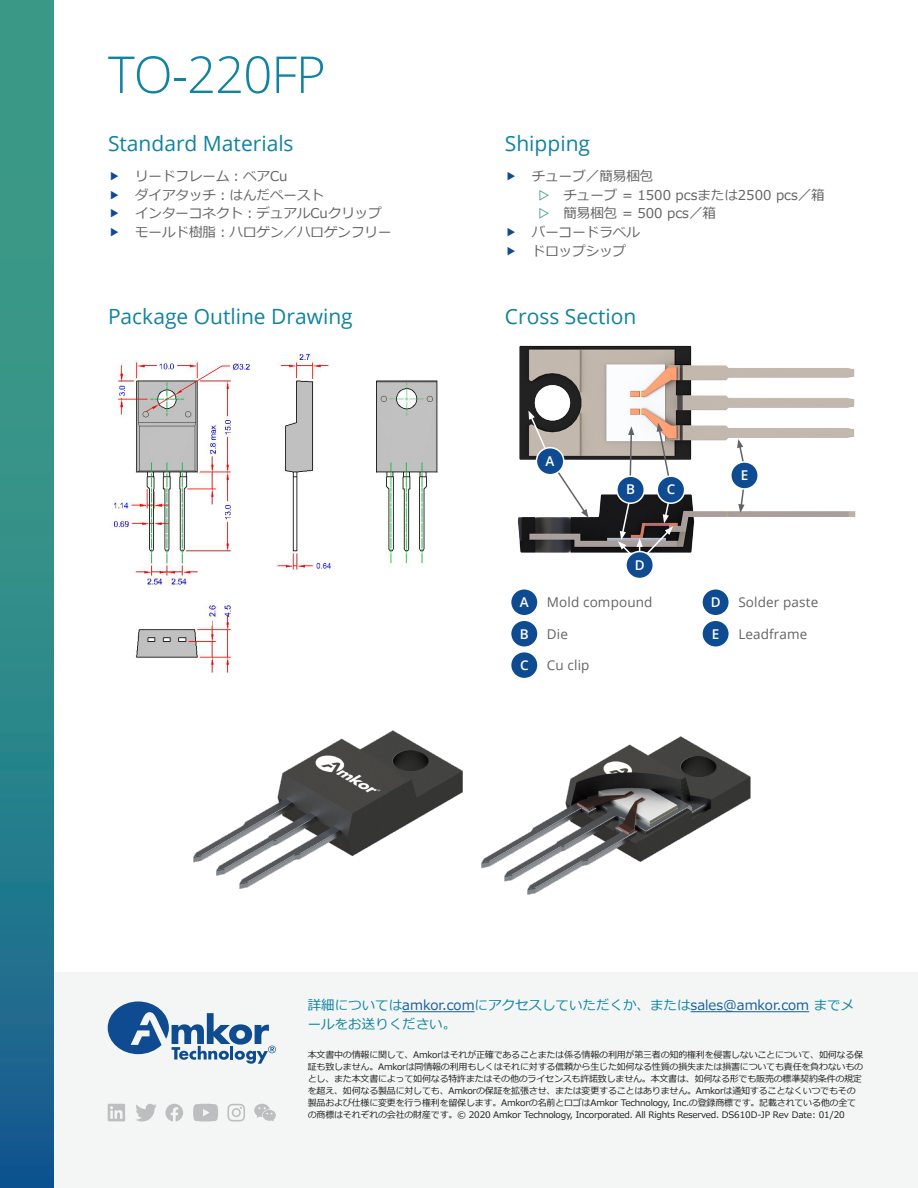
<style>
.page{position:relative;width:918px;height:1188px;background:#fff}
.page>*{position:absolute;margin:0;border:0;box-sizing:border-box;transform-origin:0 0}
.Data_Sheet_Title{font:300 51px "Open Sans";letter-spacing:-.02em;color:#0f83a0}
.Data_Sheet_Section_T{font:21px "Open Sans";color:#0f83a0}
.t1{font:13.5px "Meiryo";color:#636366}
.t2{font:13.5px/19.5px "Meiryo";color:#0f83a0}
.Body_Copy_Gray{font:13.5px "Open Sans";letter-spacing:.01em;color:#636366}
.t3{font:600 13.5px "Open Sans";color:#fff}
.t4{font:9px/12px "Meiryo";letter-spacing:-.025em;color:#231f20}
.s1{color:#429d8d}
.s2{color:#175d9e}
</style>
<div class="page">
<div style="left:0;top:972px;width:918px;height:216px;background:#f3f6f4"></div>
<svg style="left:0;top:0;width:54px;height:1188px;background:#2d8589"></svg>
<hr style="left:402px;top:1011px;width:73px;height:1px;background:#175d9e">
<hr style="left:691px;top:1011px;width:118px;height:1px;background:#175d9e">
<svg style="left:108px;top:1001px;width:168px;height:63px"></svg>
<svg style="left:165px;top:1104px;width:18px;height:18px"></svg>
<svg style="left:193px;top:1104px;width:25px;height:18px"></svg>
<svg style="left:108px;top:1104px;width:17px;height:17px"></svg>
<svg style="left:136px;top:1103px;width:21px;height:19px"></svg>
<svg style="left:254px;top:1104px;width:22px;height:18px"></svg>
<svg style="left:228px;top:1104px;width:17px;height:18px"></svg>
<img style="left:108px;top:353px;width:330px;height:323px">
<div style="left:511px;top:589px;width:27px;height:27px;background:#0f4b90;border-radius:50%"></div>
<div style="left:510px;top:588px;width:29px;height:28px;border:2px solid #fff;border-radius:50%"></div>
<div style="left:511px;top:620px;width:27px;height:27px;background:#0f4b90;border-radius:50%"></div>
<div style="left:510px;top:619px;width:29px;height:29px;border:2px solid #fff;border-radius:50%"></div>
<div style="left:511px;top:652px;width:27px;height:27px;background:#0f4b90;border-radius:50%"></div>
<div style="left:510px;top:651px;width:29px;height:28px;border:2px solid #fff;border-radius:50%"></div>
<div style="left:702px;top:589px;width:27px;height:27px;background:#0f4b90;border-radius:50%"></div>
<div style="left:701px;top:588px;width:29px;height:28px;border:2px solid #fff;border-radius:50%"></div>
<div style="left:702px;top:620px;width:27px;height:27px;background:#0f4b90;border-radius:50%"></div>
<div style="left:701px;top:619px;width:29px;height:29px;border:2px solid #fff;border-radius:50%"></div>
<img style="left:519px;top:345px;width:336px;height:115px">
<img style="left:517px;top:494px;width:339px;height:59px">
<svg style="left:553px;top:472px;width:36px;height:46px"></svg>
<svg style="left:528px;top:411px;width:20px;height:41px"></svg>
<div style="left:536px;top:448px;width:28px;height:27px;background:#0f4b90;border-radius:50%"></div>
<div style="left:536px;top:447px;width:29px;height:28px;border:2px solid #fff;border-radius:50%"></div>
<div style="left:616px;top:475px;width:29px;height:29px;border:2px solid #fff;border-radius:50%"></div>
<div style="left:657px;top:476px;width:28px;height:27px;background:#0f4b90;border-radius:50%"></div>
<div style="left:657px;top:475px;width:28px;height:29px;border:2px solid #fff;border-radius:50%"></div>
<svg style="left:737px;top:439px;width:12px;height:74px"></svg>
<div style="left:731px;top:462px;width:27px;height:27px;background:#0f4b90;border-radius:50%"></div>
<div style="left:730px;top:461px;width:29px;height:29px;border:2px solid #fff;border-radius:50%"></div>
<svg style="left:618px;top:423px;width:57px;height:135px"></svg>
<div style="left:626px;top:552px;width:27px;height:27px;background:#0f4b90;border-radius:50%"></div>
<div style="left:625px;top:551px;width:29px;height:28px;border:2px solid #fff;border-radius:50%"></div>
<img style="left:194px;top:731px;width:269px;height:158px">
<img style="left:482px;top:737px;width:268px;height:157px">
<p class="Data_Sheet_Title" style="left:108px;top:40px;width:219px">TO-220FP</p>
<p class="Data_Sheet_Section_T" style="left:108px;top:129px;width:187px">Standard Materials</p>
<p class="t1" style="left:135px;top:167px;width:154px">リードフレーム：ベアCu</p>
<p class="t1" style="left:135px;top:185px;width:190px">ダイアタッチ：はんだペースト</p>
<p class="t1" style="left:135px;top:204px;width:248px">インターコネクト：デュアルCuクリップ</p>
<p class="t1" style="left:135px;top:223px;width:258px">モールド樹脂：ハロゲン／ハロゲンフリー</p>
<p class="Data_Sheet_Section_T" style="left:108px;top:302px;width:246px">Package Outline Drawing</p>
<p class="Data_Sheet_Section_T" style="left:505px;top:129px;width:87px">Shipping</p>
<p class="t1" style="left:532px;top:167px;width:123px">チューブ／簡易梱包</p>
<p class="t1" style="left:539px;top:185px;width:288px"><span class="s1">▷</span> チューブ = 1500 pcsまたは2500 pcs／箱</p>
<p class="t1" style="left:539px;top:204px;width:179px"><span class="s1">▷</span> 簡易梱包 = 500 pcs／箱</p>
<p class="t1" style="left:532px;top:223px;width:123px">バーコードラベル　</p>
<p class="t1" style="left:532px;top:241px;width:96px">ドロップシップ</p>
<p class="Data_Sheet_Section_T" style="left:505px;top:302px;width:133px">Cross Section</p>
<p class="t3" style="left:546px;top:452px;width:10px">A</p>
<p class="t3" style="left:626px;top:480px;width:10px">B</p>
<p class="t3" style="left:667px;top:480px;width:10px">C</p>
<p class="t3" style="left:520px;top:593px;width:10px">A</p>
<p class="t3" style="left:520px;top:624px;width:10px">B</p>
<p class="t3" style="left:520px;top:656px;width:10px">C</p>
<p class="t3" style="left:635px;top:556px;width:11px">D</p>
<p class="Body_Copy_Gray" style="left:547px;top:593px;width:107px">Mold compound</p>
<p class="Body_Copy_Gray" style="left:547px;top:624px;width:23px">Die</p>
<p class="Body_Copy_Gray" style="left:547px;top:656px;width:44px">Cu clip</p>
<p class="t3" style="left:741px;top:466px;width:9px">E</p>
<p class="t3" style="left:711px;top:593px;width:11px">D</p>
<p class="t3" style="left:712px;top:624px;width:9px">E</p>
<p class="Body_Copy_Gray" style="left:738px;top:593px;width:81px">Solder paste</p>
<p class="Body_Copy_Gray" style="left:738px;top:624px;width:71px">Leadframe</p>
<h3 class="t2" style="left:308px;top:996px;width:548px">詳細については<span class="s2">amkor.com</span>にアクセスしていただくか、または<span class="s2">sales@amkor.com</span> までメールをお送りください。</h3>
<p class="t4" style="left:308px;top:1049px;width:557px">本文書中の情報に関して、Amkorはそれが正確であることまたは係る情報の利用が第三者の知的権利を侵害しないことについて、如何なる保証も致しません。Amkorは同情報の利用もしくはそれに対する信頼から生じた如何なる性質の損失または損害についても責任を負わないものとし、また本文書によって如何なる特許またはその他のライセンスも許諾致しません。本文書は、如何なる形でも販売の標準契約条件の規定を超え、如何なる製品に対しても、Amkorの保証を拡張させ、または変更することはありません。Amkorは通知することなくいつでもその製品および仕様に変更を行う権利を留保します。Amkorの名前とロゴはAmkor Technology, Inc.の登録商標です。記載されている他の全ての商標はそれぞれの会社の財産です。© 2020 Amkor Technology, Incorporated. All Rights Reserved. DS610D-JP Rev Date: 01/20</p>
</div>
